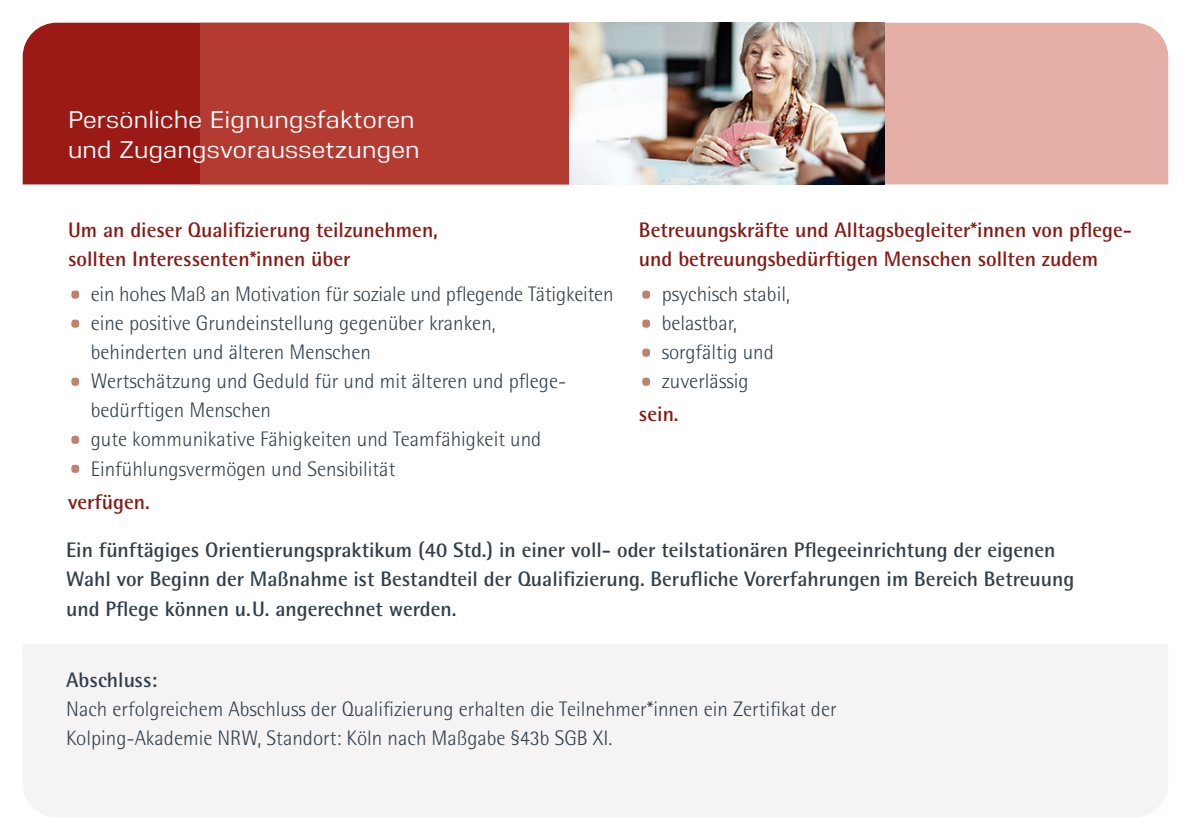
<style>
.page{position:relative;width:1191px;height:840px;background:#fff}
.page>*{position:absolute;margin:0;border:0;box-sizing:border-box;transform-origin:0 0}
.t1{font:700 54px "Calibri";color:#bf826d}
.t2{font:500 24px/30px "Nuber";letter-spacing:.01em;color:#fff}
.t3{font:300 21px/29px "Rotis Semi Sans";color:#323f4b}
.t4{font:700 21px/29px "Rotis Semi Sans";color:#323f4b}
.t5{font:700 21px/29px "Rotis Semi Sans";color:#881913}
</style>
<div class="page">
<div style="left:23px;top:23px;width:177px;height:161px;background:#9c1a15"></div>
<svg style="left:200px;top:23px;width:968px;height:161px;background:#c86d64"></svg>
<div style="left:23px;top:645px;width:1145px;height:171px;background:#f6f3f5"></div>
<img style="left:569px;top:23px;width:315px;height:161px">
<p class="t2" style="left:68px;top:103px;width:353px">Persönliche Eignungsfaktoren und Zugangsvoraussetzungen</p>
<p class="t5" style="left:68px;top:215px;width:371px">Um an dieser Qualifizierung teilzunehmen, sollten Interessenten*innen über</p>
<h1 class="t1" style="left:68px;top:258px;width:16px">·</h1>
<p class="t3" style="left:91px;top:279px;width:524px">ein hohes Maß an Motivation für soziale und pflegende Tätigkeiten</p>
<h1 class="t1" style="left:68px;top:287px;width:16px">·</h1>
<p class="t3" style="left:91px;top:308px;width:406px">eine positive Grundeinstellung gegenüber kranken, behinderten und älteren Menschen</p>
<h1 class="t1" style="left:68px;top:345px;width:16px">·</h1>
<p class="t3" style="left:91px;top:366px;width:477px">Wertschätzung und Geduld für und mit älteren und pflege&shy;bedürftigen Menschen</p>
<h1 class="t1" style="left:68px;top:403px;width:16px">·</h1>
<p class="t3" style="left:91px;top:424px;width:452px">gute kommunikative Fähigkeiten und Teamfähigkeit und</p>
<h1 class="t1" style="left:68px;top:432px;width:16px">·</h1>
<p class="t3" style="left:91px;top:453px;width:306px">Einfühlungsvermögen und Sensibilität</p>
<p class="t5" style="left:68px;top:486px;width:83px">verfügen.</p>
<p class="t5" style="left:639px;top:215px;width:495px">Betreuungskräfte und Alltagsbegleiter*innen von pflege&shy;und betreuungsbedürftigen Menschen sollten zudem</p>
<h1 class="t1" style="left:639px;top:258px;width:16px">·</h1>
<p class="t3" style="left:661px;top:279px;width:130px">psychisch stabil,</p>
<h1 class="t1" style="left:639px;top:287px;width:16px">·</h1>
<p class="t3" style="left:661px;top:308px;width:77px">belastbar,</p>
<h1 class="t1" style="left:639px;top:316px;width:16px">·</h1>
<p class="t3" style="left:661px;top:337px;width:114px">sorgfältig und</p>
<h1 class="t1" style="left:639px;top:345px;width:16px">·</h1>
<p class="t3" style="left:661px;top:366px;width:88px">zuverlässig</p>
<p class="t5" style="left:639px;top:399px;width:41px">sein.</p>
<p class="t4" style="left:66px;top:535px;width:1009px">Ein fünftägiges Orientierungspraktikum (40 Std.) in einer voll- oder teilstationären Pflegeeinrichtung der eigenen<br>Wahl vor Beginn der Maßnahme ist Bestandteil der Qualifizierung. Berufliche Vorerfahrungen im Bereich Betreuung und Pflege können u.U. angerechnet werden.</p>
<p class="t4" style="left:66px;top:665px;width:93px">Abschluss:</p>
<p class="t3" style="left:66px;top:694px;width:772px">Nach erfolgreichem Abschluss der Qualifizierung erhalten die Teilnehmer*innen ein Zertifikat der<br>Kolping-Akademie NRW, Standort: Köln nach Maßgabe §43b SGB XI.</p>
</div>
